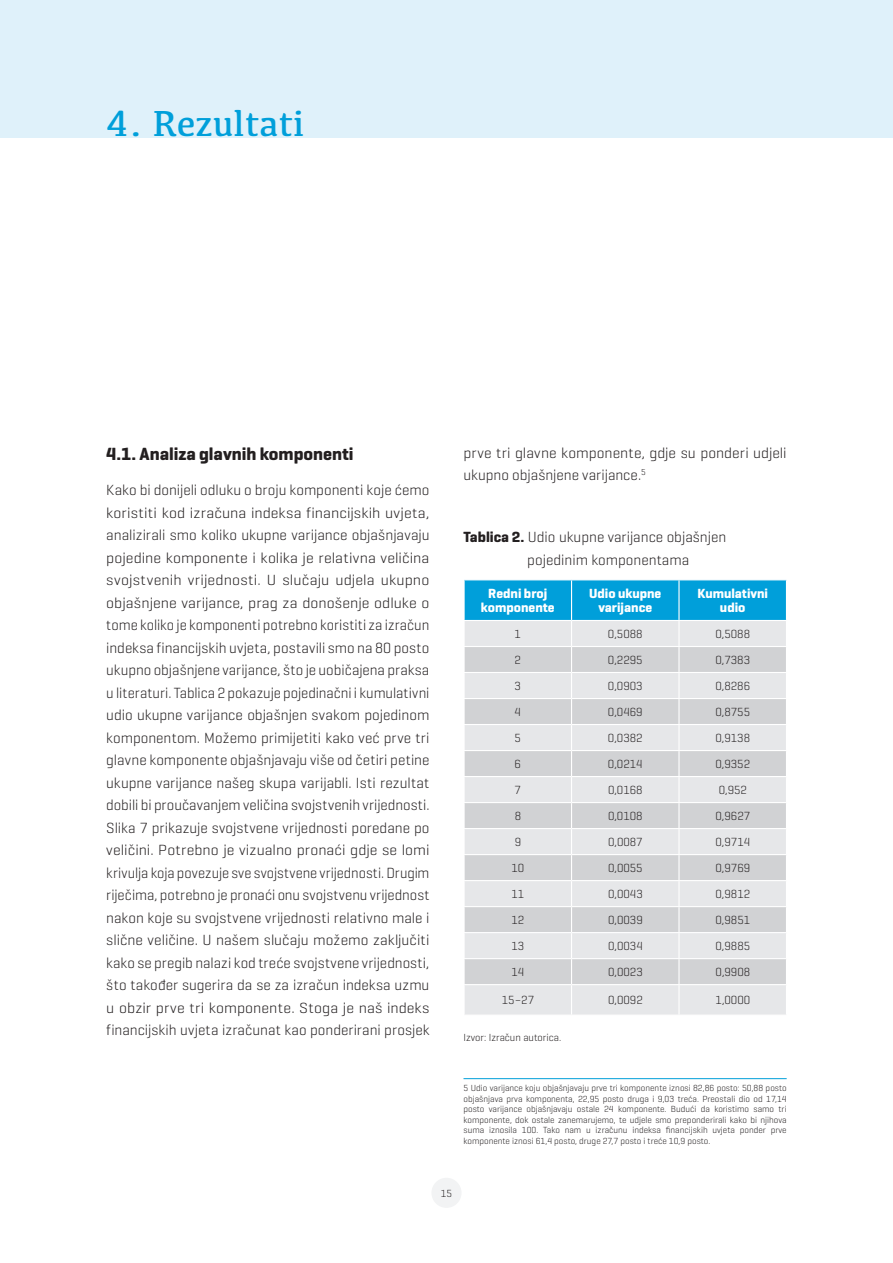
<style>
.page{position:relative;width:893px;height:1263px;background:#fff}
.page>*{position:absolute;margin:0;border:0;box-sizing:border-box;transform-origin:0 0}
.t1{font:37.5px "Kefa";color:#009fda}
.t2{font:700 18px "Geogrotesque";color:#231f20}
.t3{font:300 15px/22.5px "Geogrotesque";color:#231f20}
.t4{font:700 13.5px/13.5px "Geogrotesque";color:#fff;text-align:center}
.t5{font:300 12px "Geogrotesque";color:#231f20}
.t6{font:300 10.5px "Geogrotesque";color:#231f20}
.t7{font:300 9px/10.5px "Geogrotesque";color:#231f20;text-align:justify}
.s1{font-weight:700}
</style>
<div class="page">
<div style="left:431px;top:1178px;width:31px;height:30px;background:#f2f3f4;border-radius:50%"></div>
<svg style="left:464px;top:580px;width:323px;height:434px;background:#cad9e0"></svg>
<hr style="left:463px;top:1078px;width:324px;height:1px;background:#009fda">
<div style="left:0;top:0;width:893px;height:138px;background:#dff1fa"></div>
<h1 class="t1" style="left:106px;top:100px;width:200px">4. Rezultati</h1>
<p class="t2" style="left:106px;top:443px;width:249px">4.1. Analiza glavnih komponenti</p>
<p class="t3" style="left:106px;top:478px;width:325px;text-align:justify">Kako bi donijeli odluku o broju komponenti koje ćemo koristiti kod izračuna indeksa financijskih uvjeta, analizirali smo koliko ukupne varijance objašnjavaju pojedine komponente i kolika je relativna veličina svojstvenih vrijednosti. U slučaju udjela ukupno objašnjene varijance, prag za donošenje odluke o tome koliko je komponenti potrebno koristiti za izračun indeksa financijskih uvjeta, postavili smo na 80 posto ukupno objašnjene varijance, što je uobičajena praksa u literaturi. Tablica 2 pokazuje pojedinačni i kumulativni udio ukupne varijance objašnjen svakom pojedinom komponentom. Možemo primijetiti kako već prve tri glavne komponente objašnjavaju više od četiri petine ukupne varijance našeg skupa varijabli. Isti rezultat dobili bi proučavanjem veličina svojstvenih vrijednosti.<br>Slika 7 prikazuje svojstvene vrijednosti poredane po veličini. Potrebno je vizualno pronaći gdje se lomi krivulja koja povezuje sve svojstvene vrijednosti. Drugim riječima, potrebno je pronaći onu svojstvenu vrijednost nakon koje su svojstvene vrijednosti relativno male i slične veličine. U našem slučaju možemo zaključiti kako se pregib nalazi kod treće svojstvene vrijednosti, što također sugerira da se za izračun indeksa uzmu u obzir prve tri komponente. Stoga je naš indeks financijskih uvjeta izračunat kao ponderirani prosjek</p>
<p class="t3" style="left:463px;top:441px;width:325px">prve tri glavne komponente, gdje su ponderi udjeli ukupno objašnjene varijance.<sup>5</sup></p>
<p class="t3" style="left:527px;top:525px;width:201px;text-indent:-64px"><span class="s1">Tablica 2.</span> Udio ukupne varijance objašnjen pojedinim komponentama</p>
<p class="t4" style="left:481px;top:587px;width:75px">Redni broj komponente</p>
<p class="t4" style="left:589px;top:587px;width:74px">Udio ukupne varijance</p>
<p class="t4" style="left:697px;top:587px;width:72px">Kumulativni udio</p>
<p class="t5" style="left:515px;top:626px;width:8px">1</p>
<p class="t5" style="left:608px;top:626px;width:36px">0,5088</p>
<p class="t5" style="left:715px;top:626px;width:36px">0,5088</p>
<p class="t5" style="left:515px;top:652px;width:8px">2</p>
<p class="t5" style="left:608px;top:652px;width:36px">0,2295</p>
<p class="t5" style="left:715px;top:652px;width:36px">0,7383</p>
<p class="t5" style="left:515px;top:678px;width:8px">3</p>
<p class="t5" style="left:608px;top:678px;width:36px">0,0903</p>
<p class="t5" style="left:715px;top:678px;width:36px">0,8286</p>
<p class="t5" style="left:515px;top:704px;width:8px">4</p>
<p class="t5" style="left:608px;top:704px;width:36px">0,0469</p>
<p class="t5" style="left:715px;top:704px;width:36px">0,8755</p>
<p class="t5" style="left:515px;top:730px;width:8px">5</p>
<p class="t5" style="left:608px;top:730px;width:36px">0,0382</p>
<p class="t5" style="left:715px;top:730px;width:36px">0,9138</p>
<p class="t5" style="left:515px;top:756px;width:8px">6</p>
<p class="t5" style="left:608px;top:756px;width:36px">0,0214</p>
<p class="t5" style="left:715px;top:756px;width:36px">0,9352</p>
<p class="t5" style="left:515px;top:782px;width:8px">7</p>
<p class="t5" style="left:608px;top:782px;width:36px">0,0168</p>
<p class="t5" style="left:719px;top:782px;width:30px">0,952</p>
<p class="t5" style="left:515px;top:808px;width:8px">8</p>
<p class="t5" style="left:608px;top:808px;width:36px">0,0108</p>
<p class="t5" style="left:715px;top:808px;width:36px">0,9627</p>
<p class="t5" style="left:515px;top:834px;width:8px">9</p>
<p class="t5" style="left:608px;top:834px;width:36px">0,0087</p>
<p class="t5" style="left:715px;top:834px;width:36px">0,9714</p>
<p class="t5" style="left:511px;top:860px;width:14px">10</p>
<p class="t5" style="left:608px;top:860px;width:36px">0,0055</p>
<p class="t5" style="left:715px;top:860px;width:36px">0,9769</p>
<p class="t5" style="left:511px;top:886px;width:14px">11</p>
<p class="t5" style="left:608px;top:886px;width:36px">0,0043</p>
<p class="t5" style="left:715px;top:886px;width:36px">0,9812</p>
<p class="t5" style="left:511px;top:912px;width:14px">12</p>
<p class="t5" style="left:608px;top:912px;width:36px">0,0039</p>
<p class="t5" style="left:715px;top:912px;width:36px">0,9851</p>
<p class="t5" style="left:511px;top:938px;width:14px">13</p>
<p class="t5" style="left:608px;top:938px;width:36px">0,0034</p>
<p class="t5" style="left:715px;top:938px;width:36px">0,9885</p>
<p class="t5" style="left:511px;top:964px;width:14px">14</p>
<p class="t5" style="left:608px;top:964px;width:36px">0,0023</p>
<p class="t5" style="left:716px;top:964px;width:36px">0,9908</p>
<p class="t5" style="left:502px;top:993px;width:34px">15–27</p>
<p class="t5" style="left:608px;top:993px;width:36px">0,0092</p>
<p class="t5" style="left:716px;top:993px;width:36px">1,0000</p>
<p class="t6" style="left:463px;top:1031px;width:99px">Izvor: Izračun autorica.</p>
<p class="t7" style="left:463px;top:1083px;width:325px">5 Udio varijance koju objašnjavaju prve tri komponente iznosi 82,86 posto: 50,88 posto objašnjava prva komponenta, 22,95 posto druga i 9,03 treća. Preostali dio od 17,14 posto varijance objašnjavaju ostale 24 komponente. Budući da koristimo samo tri komponente, dok ostale zanemarujemo, te udjele smo preponderirali kako bi njihova suma iznosila 100. Tako nam u izračunu indeksa financijskih uvjeta ponder prve komponente iznosi 61,4 posto, druge 27,7 posto i treće 10,9 posto.</p>
<p class="t6" style="left:441px;top:1187px;width:13px">15</p>
</div>
